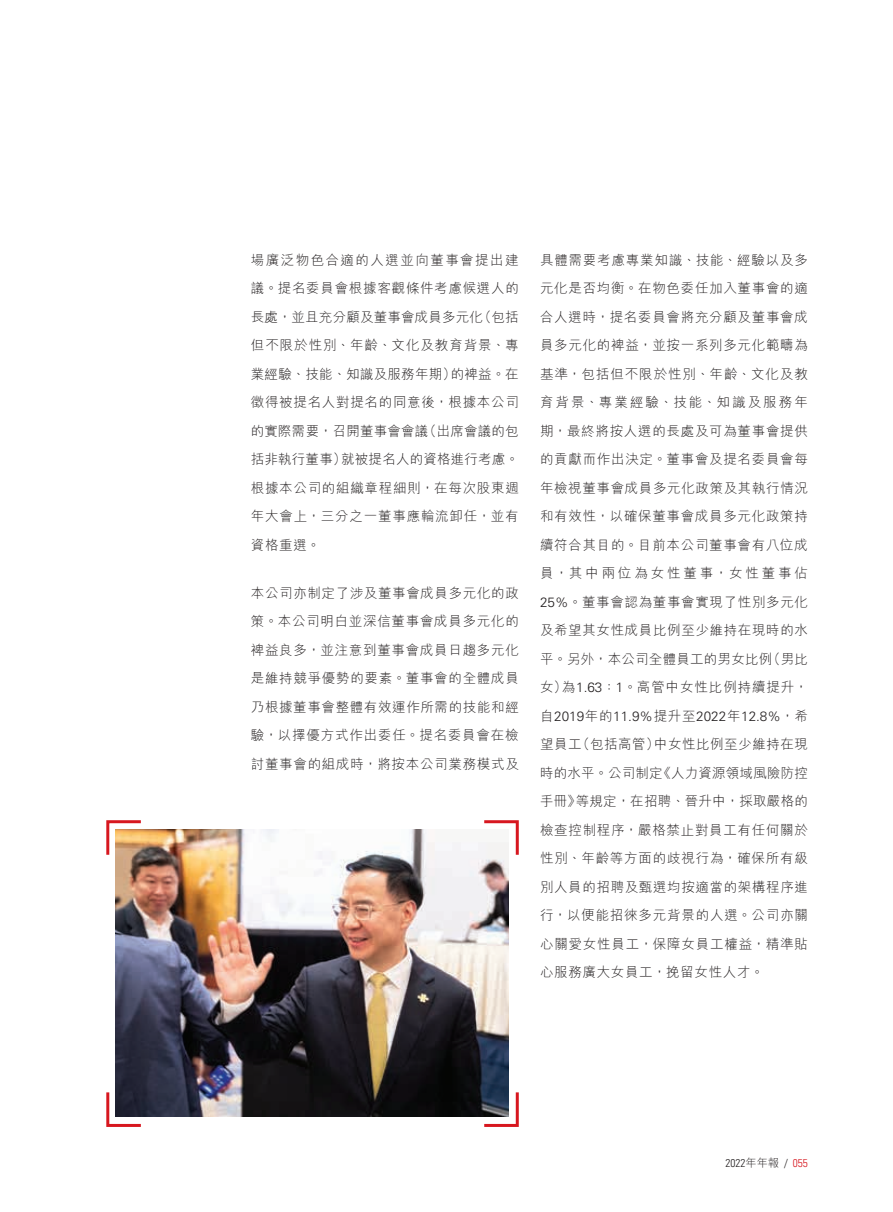
<style>
.page{position:relative;width:893px;height:1212px;background:#fff}
.page>*{position:absolute;margin:0;border:0;box-sizing:border-box;transform-origin:0 0}
.t1{font:300 13.5px/28.5px "M Hei HK";letter-spacing:.055em;color:#231f20;text-align:justify}
.t2{font:300 13.5px "Univers LT Std";color:#231f20}
.t3{font:300 condensed 11.25px "Univers LT Std";color:#231f20}
.s1{font-family:"Univers LT Std"}
.s2{font-family:"M Hei HK"}
.s3{font-family:"M Hei HK";font-stretch:normal}
.s4{color:#d7171f}
</style>
<div class="page">
<svg style="left:106px;top:820px;width:35px;height:38px"></svg>
<svg style="left:106px;top:1089px;width:35px;height:38px"></svg>
<svg style="left:484px;top:820px;width:35px;height:38px"></svg>
<svg style="left:484px;top:1089px;width:35px;height:38px"></svg>
<img style="left:116px;top:829px;width:392px;height:288px">
<p class="t1" style="left:251px;top:245px;width:269px">場廣泛物色合適的人選並向董事會提出建議。提名委員會根據客觀條件考慮候選人的長處，並且充分顧及董事會成員多元化（包括但不限於性別、年齡、文化及教育背景、專業經驗、技能、知識及服務年期）的裨益。在徵得被提名人對提名的同意後，根據本公司的實際需要，召開董事會會議（出席會議的包括非執行董事）就被提名人的資格進行考慮。根據本公司的組織章程細則，在每次股東週年大會上，三分之一董事應輪流卸任，並有資格重選。</p>
<p class="t1" style="left:251px;top:578px;width:269px">本公司亦制定了涉及董事會成員多元化的政策。本公司明白並深信董事會成員多元化的裨益良多，並注意到董事會成員日趨多元化是維持競爭優勢的要素。董事會的全體成員乃根據董事會整體有效運作所需的技能和經驗，以擇優方式作出委任。提名委員會在檢討董事會的組成時，將按本公司業務模式及</p>
<p class="t1" style="left:540px;top:245px;width:269px">具體需要考慮專業知識、技能、經驗以及多元化是否均衡。在物色委任加入董事會的適合人選時，提名委員會將充分顧及董事會成員多元化的裨益，並按一系列多元化範疇為基準，包括但不限於性別、年齡、文化及教育背景、專業經驗、技能、知識及服務年期，最終將按人選的長處及可為董事會提供的貢獻而作出決定。董事會及提名委員會每年檢視董事會成員多元化政策及其執行情況和有效性，以確保董事會成員多元化政策持續符合其目的。目前本公司董事會有八位成員，其中兩位為女性董事，女性董事佔<span class="s1">25%</span>。董事會認為董事會實現了性別多元化及希望其女性成員比例至少維持在現時的水平。另外，本公司全體員工的男女比例（男比女）為<span class="s1">1.63</span>：<span class="s1">1</span>。高管中女性比例持續提升，</p>
<p class="t2" style="left:540px;top:708px;width:269px"><span class="s2">自</span>2019<span class="s2">年的</span>11.9%<span class="s2">提升至</span>2022<span class="s2">年</span>12.8%<span class="s2">，希</span></p>
<p class="t1" style="left:540px;top:730px;width:269px">望員工（包括高管）中女性比例至少維持在現時的水平。公司制定《人力資源領域風險防控手冊》等規定，在招聘、晉升中，採取嚴格的檢查控制程序，嚴格禁止對員工有任何關於性別、年齡等方面的歧視行為，確保所有級別人員的招聘及甄選均按適當的架構程序進行，以便能招徠多元背景的人選。公司亦關心關愛女性員工，保障女員工權益，精準貼心服務廣大女員工，挽留女性人才。</p>
<p class="t3" style="left:725px;top:1156px;width:84px">2022<span class="s3">年年報</span> / <span class="s4">055</span></p>
</div>
